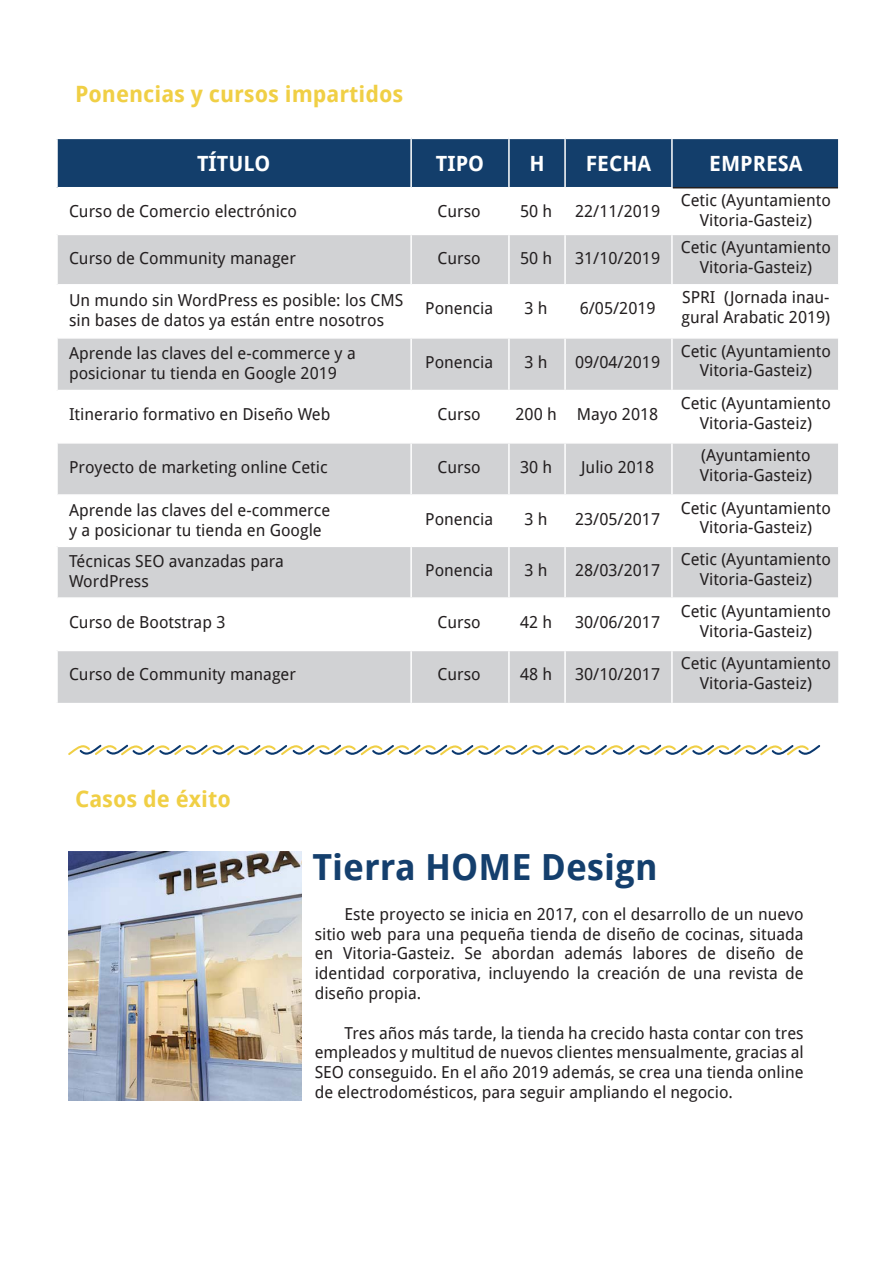
<style>
.page{position:relative;width:893px;height:1263px;background:#fff}
.page>*{position:absolute;margin:0;border:0;box-sizing:border-box;transform-origin:0 0}
.t1{font:700 36px "Droid Sans";color:#143f6d}
.t2{font:700 22.5px "Droid Sans";color:#f0cf45}
.t3{font:700 21px "Droid Sans";color:#fff}
.t4{font:16.5px/19.8px "Droid Sans";color:#231f20}
</style>
<div class="page">
<div style="left:58px;top:139px;width:779px;height:48px;background:#133e6b"></div>
<div style="left:58px;top:235px;width:779px;height:49px;background:#d1d2d4"></div>
<svg style="left:58px;top:339px;width:779px;height:364px;fill:#d1d2d4"></svg>
<hr style="left:673px;top:187px;width:165px;height:1px;background:#231f20">
<hr style="left:410px;top:139px;width:2px;height:48px;background:#fff">
<hr style="left:410px;top:235px;width:2px;height:49px;background:#fff">
<hr style="left:410px;top:339px;width:2px;height:51px;background:#fff">
<hr style="left:410px;top:391px;width:2px;height:51px;background:#fff">
<hr style="left:410px;top:444px;width:2px;height:50px;background:#fff">
<hr style="left:410px;top:496px;width:2px;height:50px;background:#fff">
<hr style="left:410px;top:547px;width:2px;height:50px;background:#fff">
<hr style="left:410px;top:599px;width:2px;height:51px;background:#fff">
<hr style="left:671px;top:139px;width:2px;height:48px;background:#fff">
<hr style="left:671px;top:235px;width:2px;height:49px;background:#fff">
<hr style="left:671px;top:339px;width:2px;height:51px;background:#fff">
<hr style="left:671px;top:391px;width:2px;height:51px;background:#fff">
<hr style="left:671px;top:444px;width:2px;height:50px;background:#fff">
<hr style="left:671px;top:496px;width:2px;height:50px;background:#fff">
<hr style="left:671px;top:547px;width:2px;height:50px;background:#fff">
<hr style="left:508px;top:139px;width:2px;height:48px;background:#fff">
<hr style="left:564px;top:139px;width:2px;height:48px;background:#fff">
<hr style="left:508px;top:235px;width:2px;height:49px;background:#fff">
<hr style="left:564px;top:235px;width:2px;height:49px;background:#fff">
<hr style="left:508px;top:339px;width:2px;height:51px;background:#fff">
<hr style="left:564px;top:339px;width:2px;height:51px;background:#fff">
<hr style="left:508px;top:391px;width:2px;height:51px;background:#fff">
<hr style="left:564px;top:391px;width:2px;height:51px;background:#fff">
<hr style="left:508px;top:444px;width:2px;height:50px;background:#fff">
<hr style="left:564px;top:444px;width:2px;height:50px;background:#fff">
<hr style="left:508px;top:496px;width:2px;height:50px;background:#fff">
<hr style="left:564px;top:496px;width:2px;height:50px;background:#fff">
<hr style="left:508px;top:547px;width:2px;height:50px;background:#fff">
<hr style="left:564px;top:547px;width:2px;height:50px;background:#fff">
<hr style="left:508px;top:599px;width:2px;height:51px;background:#fff">
<hr style="left:58px;top:390px;width:353px;height:1px;background:#fff">
<hr style="left:411px;top:390px;width:98px;height:1px;background:#fff">
<hr style="left:509px;top:390px;width:56px;height:1px;background:#fff">
<hr style="left:565px;top:390px;width:107px;height:1px;background:#fff">
<hr style="left:672px;top:390px;width:166px;height:1px;background:#fff">
<hr style="left:58px;top:442px;width:353px;height:2px;background:#fff">
<hr style="left:411px;top:442px;width:98px;height:2px;background:#fff">
<hr style="left:509px;top:442px;width:56px;height:2px;background:#fff">
<hr style="left:565px;top:442px;width:107px;height:2px;background:#fff">
<hr style="left:672px;top:442px;width:166px;height:2px;background:#fff">
<hr style="left:58px;top:494px;width:353px;height:2px;background:#fff">
<hr style="left:411px;top:494px;width:98px;height:2px;background:#fff">
<hr style="left:509px;top:494px;width:56px;height:2px;background:#fff">
<hr style="left:565px;top:494px;width:107px;height:2px;background:#fff">
<hr style="left:672px;top:494px;width:166px;height:2px;background:#fff">
<hr style="left:58px;top:546px;width:353px;height:1px;background:#fff">
<hr style="left:411px;top:546px;width:98px;height:1px;background:#fff">
<hr style="left:509px;top:546px;width:56px;height:1px;background:#fff">
<hr style="left:565px;top:546px;width:107px;height:1px;background:#fff">
<hr style="left:672px;top:546px;width:166px;height:1px;background:#fff">
<hr style="left:58px;top:597px;width:353px;height:2px;background:#fff">
<hr style="left:411px;top:597px;width:98px;height:2px;background:#fff">
<hr style="left:509px;top:597px;width:56px;height:2px;background:#fff">
<hr style="left:672px;top:597px;width:166px;height:2px;background:#fff">
<hr style="left:565px;top:597px;width:107px;height:2px;background:#fff">
<hr style="left:564px;top:599px;width:2px;height:51px;background:#fff">
<hr style="left:671px;top:599px;width:2px;height:51px;background:#fff">
<hr style="left:58px;top:650px;width:353px;height:1px;background:#fff">
<hr style="left:411px;top:650px;width:98px;height:1px;background:#fff">
<hr style="left:509px;top:650px;width:56px;height:1px;background:#fff">
<hr style="left:565px;top:650px;width:107px;height:1px;background:#fff">
<hr style="left:672px;top:650px;width:168px;height:1px;background:#fff">
<hr style="left:410px;top:651px;width:2px;height:52px;background:#fff">
<hr style="left:508px;top:651px;width:2px;height:52px;background:#fff">
<hr style="left:564px;top:651px;width:2px;height:52px;background:#fff">
<hr style="left:671px;top:651px;width:2px;height:52px;background:#fff">
<img style="left:68px;top:851px;width:234px;height:250px">
<svg style="left:68px;top:744px;width:752px;height:12px"></svg>
<p class="t2" style="left:75px;top:78px;width:330px">Ponencias y cursos impartidos</p>
<p class="t3" style="left:197px;top:148px;width:75px">TÍTULO</p>
<p class="t3" style="left:436px;top:148px;width:50px">TIPO</p>
<p class="t3" style="left:529px;top:148px;width:17px">H</p>
<p class="t3" style="left:586px;top:148px;width:67px">FECHA</p>
<p class="t3" style="left:709px;top:148px;width:95px">EMPRESA</p>
<p class="t4" style="left:69px;top:201px;width:230px">Curso de Comercio electrónico</p>
<p class="t4" style="left:438px;top:201px;width:45px">Curso</p>
<p class="t4" style="left:520px;top:201px;width:34px">50 h</p>
<p class="t4" style="left:575px;top:201px;width:87px">22/11/2019</p>
<p class="t4" style="left:681px;top:190px;width:152px;text-align:center">Cetic (Ayuntamiento<br>Vitoria-Gasteiz)</p>
<p class="t4" style="left:69px;top:248px;width:228px">Curso de Community manager</p>
<p class="t4" style="left:438px;top:248px;width:45px">Curso</p>
<p class="t4" style="left:520px;top:248px;width:34px">50 h</p>
<p class="t4" style="left:575px;top:248px;width:87px">31/10/2019</p>
<p class="t4" style="left:681px;top:237px;width:152px">Cetic (Ayuntamiento</p>
<p class="t4" style="left:700px;top:257px;width:114px">Vitoria-Gasteiz)</p>
<p class="t4" style="left:69px;top:290px;width:336px">Un mundo sin WordPress es posible: los CMS sin bases de datos ya están entre nosotros</p>
<p class="t4" style="left:425px;top:298px;width:69px">Ponencia</p>
<p class="t4" style="left:525px;top:298px;width:25px">3 h</p>
<p class="t4" style="left:580px;top:298px;width:77px">6/05/2019</p>
<p class="t4" style="left:681px;top:287px;width:150px">SPRI (Jornada inau&shy;gural Arabatic 2019)</p>
<p class="t4" style="left:69px;top:343px;width:288px">Aprende las claves del e-commerce y a</p>
<p class="t4" style="left:69px;top:362px;width:269px">posicionar tu tienda en Google 2019</p>
<p class="t4" style="left:681px;top:340px;width:152px">Cetic (Ayuntamiento</p>
<p class="t4" style="left:700px;top:360px;width:114px">Vitoria-Gasteiz)</p>
<p class="t4" style="left:425px;top:351px;width:69px">Ponencia</p>
<p class="t4" style="left:525px;top:351px;width:25px">3 h</p>
<p class="t4" style="left:575px;top:351px;width:87px">09/04/2019</p>
<p class="t4" style="left:69px;top:404px;width:263px">Itinerario formativo en Diseño Web</p>
<p class="t4" style="left:438px;top:404px;width:45px">Curso</p>
<p class="t4" style="left:515px;top:404px;width:43px">200 h</p>
<p class="t4" style="left:577px;top:404px;width:83px">Mayo 2018</p>
<p class="t4" style="left:69px;top:456px;width:260px">Proyecto de marketing online Cetic</p>
<p class="t4" style="left:438px;top:456px;width:45px">Curso</p>
<p class="t4" style="left:520px;top:456px;width:34px">30 h</p>
<p class="t4" style="left:581px;top:456px;width:74px">Julio 2018</p>
<p class="t4" style="left:69px;top:500px;width:263px">Aprende las claves del e-commerce</p>
<p class="t4" style="left:69px;top:520px;width:254px">y a posicionar tu tienda en Google</p>
<p class="t4" style="left:69px;top:551px;width:216px">Técnicas SEO avanzadas para</p>
<p class="t4" style="left:69px;top:571px;width:81px">WordPress</p>
<p class="t4" style="left:425px;top:508px;width:69px">Ponencia</p>
<p class="t4" style="left:525px;top:508px;width:25px">3 h</p>
<p class="t4" style="left:575px;top:508px;width:87px">23/05/2017</p>
<p class="t4" style="left:425px;top:560px;width:69px">Ponencia</p>
<p class="t4" style="left:525px;top:560px;width:25px">3 h</p>
<p class="t4" style="left:575px;top:560px;width:87px">28/03/2017</p>
<p class="t4" style="left:69px;top:611px;width:158px">Curso de Bootstrap 3</p>
<p class="t4" style="left:438px;top:611px;width:45px">Curso</p>
<p class="t4" style="left:520px;top:611px;width:34px">42 h</p>
<p class="t4" style="left:575px;top:611px;width:87px">30/06/2017</p>
<p class="t4" style="left:69px;top:664px;width:228px">Curso de Community manager</p>
<p class="t4" style="left:438px;top:664px;width:45px">Curso</p>
<p class="t4" style="left:520px;top:664px;width:34px">48 h</p>
<p class="t4" style="left:575px;top:664px;width:87px">30/10/2017</p>
<p class="t4" style="left:681px;top:393px;width:152px">Cetic (Ayuntamiento</p>
<p class="t4" style="left:700px;top:413px;width:114px">Vitoria-Gasteiz)</p>
<p class="t4" style="left:701px;top:445px;width:111px">(Ayuntamiento</p>
<p class="t4" style="left:700px;top:465px;width:114px">Vitoria-Gasteiz)</p>
<p class="t4" style="left:681px;top:497px;width:152px">Cetic (Ayuntamiento</p>
<p class="t4" style="left:700px;top:517px;width:114px">Vitoria-Gasteiz)</p>
<p class="t4" style="left:681px;top:549px;width:152px">Cetic (Ayuntamiento</p>
<p class="t4" style="left:700px;top:568px;width:114px">Vitoria-Gasteiz)</p>
<p class="t4" style="left:681px;top:600px;width:152px">Cetic (Ayuntamiento</p>
<p class="t4" style="left:700px;top:620px;width:114px">Vitoria-Gasteiz)</p>
<p class="t4" style="left:681px;top:653px;width:152px">Cetic (Ayuntamiento</p>
<p class="t4" style="left:700px;top:673px;width:114px">Vitoria-Gasteiz)</p>
<p class="t2" style="left:75px;top:783px;width:157px">Casos de éxito</p>
<p class="t1" style="left:313px;top:841px;width:347px">Tierra HOME Design</p>
<p class="t4" style="left:315px;top:903px;width:490px;text-align:justify;text-indent:30px">Este proyecto se inicia en 2017, con el desarrollo de un nuevo sitio web para una pequeña tienda de diseño de cocinas, situada en Vitoria-Gasteiz. Se abordan además labores de diseño de identidad corporativa, incluyendo la creación de una revista de diseño propia.</p>
<p class="t4" style="left:315px;top:1022px;width:490px;text-align:justify;text-indent:30px">Tres años más tarde, la tienda ha crecido hasta contar con tres empleados y multitud de nuevos clientes mensualmente, gracias al SEO conseguido. En el año 2019 además, se crea una tienda online de electrodomésticos, para seguir ampliando el negocio.</p>
</div>
